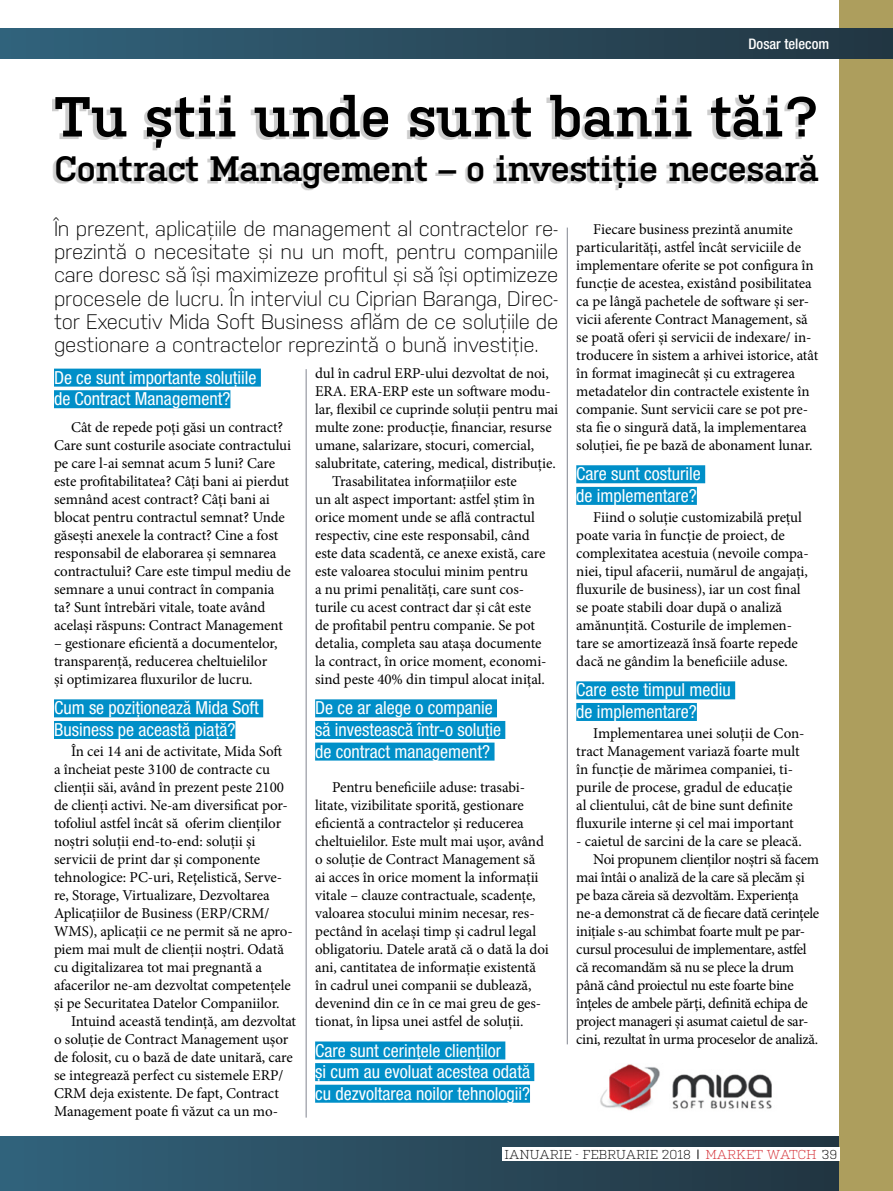
<style>
.page{position:relative;width:893px;height:1191px;background:#fff}
.page>*{position:absolute;margin:0;border:0;box-sizing:border-box;transform-origin:0 0}
.t1{font:600 56.25px "Kulturista";color:#000}
.t2{font:600 35.25px "Kulturista";letter-spacing:-.01em;color:#000}
.t3{font:300 21px/23.2px "Nudista";letter-spacing:-.01em;color:#000;text-align:justify}
.t4{font:condensed 18px/21.6px "Helvetica Neue LT Pro";color:#fff}
.t5{font:15px/18px "Minion Pro";letter-spacing:-.005em;color:#000}
.t6{font:15px "Minion Pro";letter-spacing:-.025em;color:#000}
.t7{font:15px "Minion Pro";letter-spacing:-.03em;color:#000}
.t8{font:500 condensed 14.55px "Helvetica Neue LT Pro";color:#fff}
.t9{font:300 12.9px "Kulturista";color:#000}
.s1{color:#d2232a}
</style>
<div class="page">
<div style="left:0;top:1137px;width:839px;height:54px;background:linear-gradient(to right,#32637b,#223440)"></div>
<div style="left:839px;top:0;width:54px;height:1191px;background:#ad9e5d"></div>
<div style="left:0;top:29px;width:893px;height:29px;background:linear-gradient(to right,#32637b,#223541)"></div>
<svg style="left:0;top:29px;width:1px;height:29px"></svg>
<hr style="left:567px;top:227px;width:1px;height:817px;background:#838691">
<hr style="left:306px;top:369px;width:1px;height:748px;background:#838691">
<div style="left:54px;top:368px;width:207px;height:18px;background:#008fc8"></div>
<div style="left:54px;top:390px;width:176px;height:18px;background:#008fc8"></div>
<div style="left:54px;top:699px;width:209px;height:18px;background:#008fc8"></div>
<div style="left:54px;top:721px;width:181px;height:18px;background:#008fc8"></div>
<div style="left:315px;top:699px;width:182px;height:18px;background:#008fc8"></div>
<div style="left:315px;top:721px;width:190px;height:18px;background:#008fc8"></div>
<div style="left:315px;top:742px;width:180px;height:18px;background:#008fc8"></div>
<div style="left:315px;top:1041px;width:190px;height:18px;background:#008fc8"></div>
<div style="left:315px;top:1063px;width:219px;height:18px;background:#008fc8"></div>
<div style="left:315px;top:1084px;width:215px;height:18px;background:#008fc8"></div>
<div style="left:576px;top:465px;width:129px;height:18px;background:#008fc8"></div>
<div style="left:576px;top:487px;width:121px;height:18px;background:#008fc8"></div>
<div style="left:576px;top:681px;width:159px;height:18px;background:#008fc8"></div>
<div style="left:576px;top:703px;width:121px;height:18px;background:#008fc8"></div>
<div style="left:52px;top:97px;width:763px;height:94px;background:#000;opacity:.2"></div>
<img style="left:600px;top:1064px;width:172px;height:47px">
<div style="left:502px;top:1147px;width:338px;height:14px;background:#fff"></div>
<p class="t8" style="left:748px;top:35px;width:82px">Dosar telecom</p>
<h1 class="t1" style="left:54px;top:76px;width:767px">Tu știi unde sunt banii tăi?</h1>
<h2 class="t2" style="left:54px;top:143px;width:766px">Contract Management – o investiție necesară</h2>
<p class="t3" style="left:54px;top:215px;width:506px">În prezent, aplicațiile de management al contractelor re&shy;prezintă o necesitate și nu un moft, pentru companiile care doresc să își maximizeze profitul și să își optimizeze procesele de lucru. În interviul cu Ciprian Baranga, Direc&shy;tor Executiv Mida Soft Business aflăm de ce soluțiile de gestionare a contractelor reprezintă o bună investiție.</p>
<p class="t5" style="left:576px;top:220px;width:244px;text-indent:17px">Fiecare business prezintă anumite particularități, astfel încât serviciile de implementare oferite se pot configura în funcție de acestea, existând posibilitatea ca pe lângă pachetele de software și ser&shy;vicii aferente Contract Management, să se poată oferi și servicii de indexare/ in&shy;troducere în sistem a arhivei istorice, atât în format imaginecât și cu extragerea metadatelor din contractele existente în companie. Sunt servicii care se pot pre&shy;sta fie o singură dată, la implementarea soluției, fie pe bază de abonament lunar.</p>
<p class="t4" style="left:576px;top:463px;width:126px">Care sunt costurile de implementare?</p>
<p class="t5" style="left:576px;top:508px;width:234px;text-indent:17px">Fiind o soluție customizabilă prețul poate varia în funcție de proiect, de complexitatea acestuia (nevoile compa&shy;niei, tipul afacerii, numărul de angajați, fluxurile de business), iar un cost final se poate stabili doar după o analiză amănunțită. Costurile de implemen&shy;tare se amortizează însă foarte repede dacă ne gândim la beneficiile aduse.</p>
<p class="t4" style="left:576px;top:679px;width:156px">Care este timpul mediu de implementare?</p>
<p class="t5" style="left:576px;top:724px;width:230px;text-indent:17px">Implementarea unei soluții de Con&shy;tract Management variază foarte mult în funcție de mărimea companiei, ti&shy;purile de procese, gradul de educație al clientului, cât de bine sunt definite fluxurile interne și cel mai important</p>
<p class="t5" style="left:576px;top:832px;width:227px">- caietul de sarcini de la care se pleacă.</p>
<p class="t6" style="left:593px;top:849px;width:227px">Noi propunem clienților noștri să facem</p>
<p class="t6" style="left:576px;top:867px;width:230px">mai întâi o analiză de la care să plecăm și</p>
<p class="t6" style="left:576px;top:885px;width:224px">pe baza căreia să dezvoltăm. Experiența</p>
<p class="t6" style="left:576px;top:903px;width:244px">ne-a demonstrat că de fiecare dată cerințele</p>
<p class="t6" style="left:576px;top:921px;width:230px">inițiale s-au schimbat foarte mult pe par-</p>
<p class="t7" style="left:576px;top:939px;width:232px">cursul procesului de implementare, astfel</p>
<p class="t6" style="left:576px;top:957px;width:219px">că recomandăm să nu se plece la drum</p>
<p class="t7" style="left:576px;top:975px;width:219px">până când proiectul nu este foarte bine</p>
<p class="t6" style="left:576px;top:993px;width:233px">înțeles de ambele părți, definită echipa de</p>
<p class="t7" style="left:576px;top:1011px;width:234px">project manageri și asumat caietul de sar-</p>
<p class="t6" style="left:576px;top:1029px;width:243px">cini, rezultat în urma proceselor de analiză.</p>
<p class="t5" style="left:315px;top:364px;width:235px">dul în cadrul ERP-ului dezvoltat de noi,</p>
<p class="t5" style="left:315px;top:382px;width:237px">ERA. ERA-ERP este un software modu-</p>
<p class="t5" style="left:315px;top:400px;width:245px">lar, flexibil ce cuprinde soluții pentru mai</p>
<p class="t5" style="left:315px;top:418px;width:238px">multe zone: producție, financiar, resurse</p>
<p class="t5" style="left:315px;top:436px;width:221px">umane, salarizare, stocuri, comercial,</p>
<p class="t5" style="left:315px;top:454px;width:242px">salubritate, catering, medical, distribuție.</p>
<p class="t5" style="left:332px;top:472px;width:186px">Trasabilitatea informațiilor este</p>
<p class="t5" style="left:315px;top:490px;width:221px">un alt aspect important: astfel știm în</p>
<p class="t5" style="left:315px;top:508px;width:221px">orice moment unde se află contractul</p>
<p class="t5" style="left:315px;top:526px;width:216px">respectiv, cine este responsabil, când</p>
<p class="t5" style="left:315px;top:544px;width:232px">este data scadentă, ce anexe există, care</p>
<p class="t5" style="left:315px;top:562px;width:214px">este valoarea stocului minim pentru</p>
<p class="t5" style="left:315px;top:580px;width:210px">a nu primi penalități, care sunt cos-</p>
<p class="t5" style="left:315px;top:598px;width:217px">turile cu acest contract dar și cât este</p>
<p class="t5" style="left:315px;top:616px;width:222px">de profitabil pentru companie. Se pot</p>
<p class="t5" style="left:315px;top:634px;width:228px">detalia, completa sau atașa documente</p>
<p class="t5" style="left:315px;top:652px;width:233px">la contract, în orice moment, economi-</p>
<p class="t5" style="left:315px;top:670px;width:231px">sind peste 40% din timpul alocat inițal.</p>
<p class="t4" style="left:315px;top:697px;width:187px">De ce ar alege o companie să investească într-o soluție de contract management?</p>
<p class="t5" style="left:315px;top:778px;width:235px;text-indent:17px">Pentru beneficiile aduse: trasabi&shy;litate, vizibilitate sporită, gestionare eficientă a contractelor și reducerea cheltuielilor. Este mult mai ușor, având o soluție de Contract Management să ai acces în orice moment la informații vitale – clauze contractuale, scadențe, valoarea stocului minim necesar, res&shy;pectând în același timp și cadrul legal obligatoriu. Datele arată că o dată la doi ani, cantitatea de informație existentă în cadrul unei companii se dublează, devenind din ce în ce mai greu de ges&shy;tionat, în lipsa unei astfel de soluții.</p>
<p class="t4" style="left:315px;top:1039px;width:216px">Care sunt cerințele clienților<br>și cum au evoluat acestea odată cu dezvoltarea noilor tehnologii?</p>
<p class="t4" style="left:54px;top:366px;width:204px">De ce sunt importante soluțiile de Contract Management?</p>
<p class="t5" style="left:54px;top:418px;width:239px;text-indent:17px">Cât de repede poți găsi un contract?<br>Care sunt costurile asociate contractului pe care l-ai semnat acum 5 luni? Care este profitabilitatea? Câți bani ai pierdut semnând acest contract? Câți bani ai blocat pentru contractul semnat? Unde găsești anexele la contract? Cine a fost responsabil de elaborarea și semnarea contractului? Care este timpul mediu de semnare a unui contract în compania ta? Sunt întrebări vitale, toate având același răspuns: Contract Management</p>
<p class="t5" style="left:54px;top:634px;width:225px">– gestionare eficientă a documentelor, transparență, reducerea cheltuielilor și optimizarea fluxurilor de lucru.</p>
<p class="t4" style="left:54px;top:697px;width:206px">Cum se poziționează Mida Soft<br>Business pe această piață?</p>
<p class="t5" style="left:71px;top:742px;width:213px">În cei 14 ani de activitate, Mida Soft</p>
<p class="t5" style="left:54px;top:760px;width:218px">a încheiat peste 3100 de contracte cu</p>
<p class="t5" style="left:54px;top:778px;width:232px">clienții săi, având în prezent peste 2100</p>
<p class="t5" style="left:54px;top:796px;width:235px">de clienți activi. Ne-am diversificat por-</p>
<p class="t5" style="left:54px;top:814px;width:229px">tofoliul astfel încât să oferim clienților</p>
<p class="t5" style="left:54px;top:832px;width:203px">noștri soluții end-to-end: soluții și</p>
<p class="t5" style="left:54px;top:850px;width:208px">servicii de print dar și componente</p>
<p class="t5" style="left:54px;top:868px;width:230px">tehnologice: PC-uri, Rețelistică, Serve-</p>
<p class="t5" style="left:54px;top:886px;width:217px">re, Storage, Virtualizare, Dezvoltarea</p>
<p class="t5" style="left:54px;top:904px;width:217px">Aplicațiilor de Business (ERP/CRM/</p>
<p class="t5" style="left:54px;top:922px;width:240px">WMS), aplicații ce ne permit să ne apro-</p>
<p class="t5" style="left:54px;top:940px;width:231px">piem mai mult de clienții noștri. Odată</p>
<p class="t5" style="left:54px;top:958px;width:210px">cu digitalizarea tot mai pregnantă a</p>
<p class="t5" style="left:54px;top:976px;width:238px">afacerilor ne-am dezvoltat competențele</p>
<p class="t5" style="left:54px;top:994px;width:227px">și pe Securitatea Datelor Companiilor.</p>
<p class="t5" style="left:71px;top:1012px;width:227px">Intuind această tendință, am dezvoltat</p>
<p class="t5" style="left:54px;top:1030px;width:236px">o soluție de Contract Management ușor</p>
<p class="t5" style="left:54px;top:1048px;width:240px">de folosit, cu o bază de date unitară, care</p>
<p class="t5" style="left:54px;top:1066px;width:231px">se integrează perfect cu sistemele ERP/</p>
<p class="t5" style="left:54px;top:1084px;width:226px">CRM deja existente. De fapt, Contract</p>
<p class="t5" style="left:54px;top:1102px;width:226px">Management poate fi văzut ca un mo-</p>
<p class="t9" style="left:505px;top:1145px;width:334px">IANUARIE - FEBRUARIE 2018 <span class="s1">MARKET WATCH</span> 39</p>
</div>
